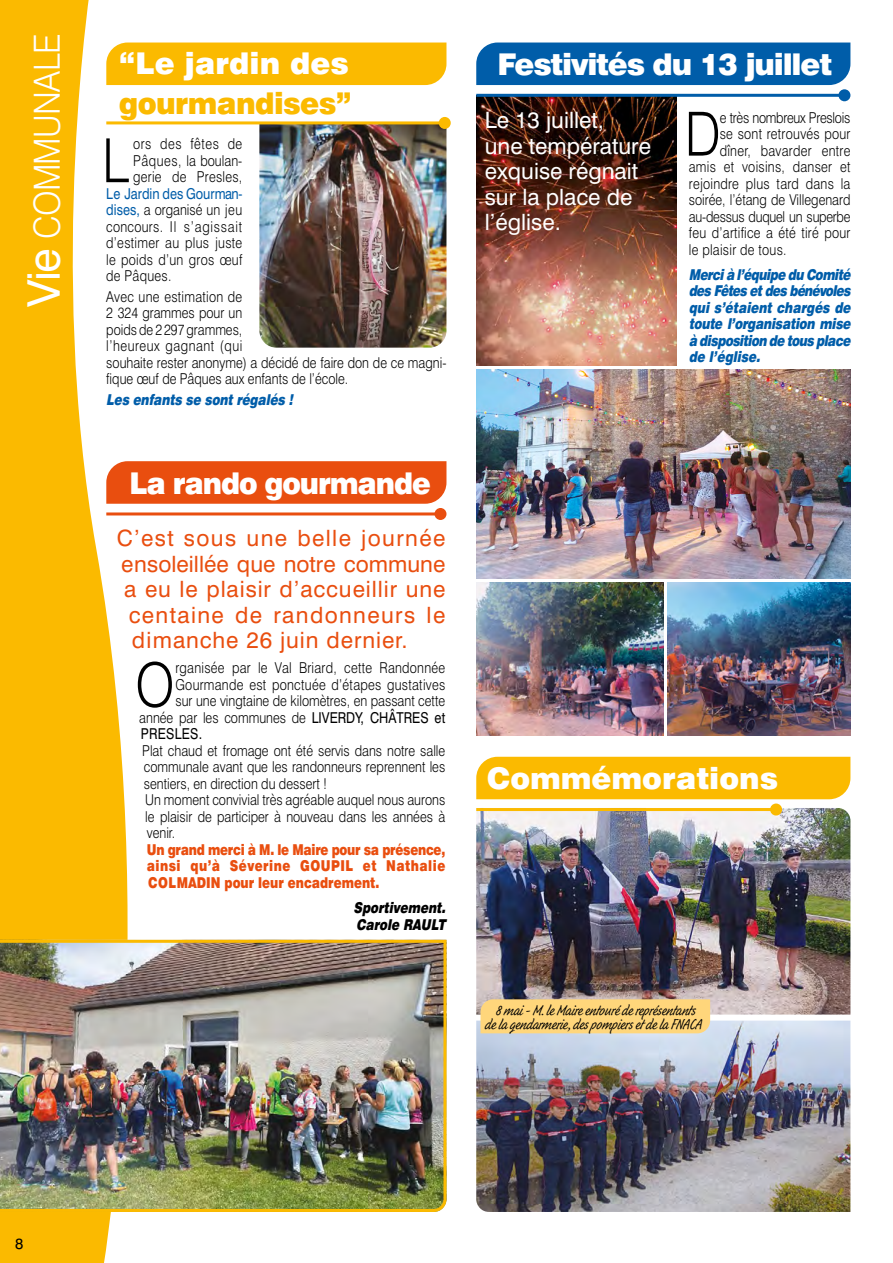
<style>
.page{position:relative;width:893px;height:1263px;background:#fff}
.page>*{position:absolute;margin:0;border:0;box-sizing:border-box;transform-origin:0 0}
.t1{font:300 60.9px "Swiss 721 BT";color:#000;scale:.85 1}
.t2{font:300 36px "Swiss 721 BT";letter-spacing:-.02em;color:#fff;scale:.94 1}
.t3{font:900 30px "Swiss 721 BT";color:#fff}
.t4{font:900 30px "Swiss 721 BT";letter-spacing:-.04em;color:#fff}
.t5{font:900 30px "Swiss 721 BT";letter-spacing:-.04em;color:#fff;scale:.94 1}
.t6{font:900 30px "Swiss 721 BT";letter-spacing:-.02em;color:#fbba00;scale:.96 1}
.t7{font:22.5px/25.5px "Swiss 721 BT";color:#fff}
.t8{font:22.5px "Swiss 721 BT";letter-spacing:.04em;color:#e94e0f}
.t9{font:22.5px "Swiss 721 BT";letter-spacing:.06em;color:#e94e0f}
.t10{font:22.5px "Swiss 721 BT";color:#e94e0f}
.t11{font:16.5px/13.5px "Schuss Hand ITC Std";color:#000;text-align:center}
.t12{font:300 15px/16.5px "Swiss 721 BT";color:#000;scale:.85 1}
.t13{font:300 15px "Swiss 721 BT";letter-spacing:.02em;color:#000;scale:.85 1}
.t14{font:italic 900 15px/16.5px "Swiss 721 BT";color:#005da9;text-align:justify;scale:.8 1}
.t15{font:900 15px/16.5px "Swiss 721 BT";letter-spacing:.02em;color:#e94e0f;text-align:justify;scale:.8 1}
.t16{font:300 15px "Swiss 721 BT";letter-spacing:-.02em;color:#000;scale:.85 1}
.t17{font:italic 900 15px/16.5px "Swiss 721 BT";color:#000;scale:.8 1}
.t18{font:15px "Swiss 721 BT";letter-spacing:.02em;color:#000;scale:.85 1}
.t19{font:15px "Swiss 721 BT";letter-spacing:.02em;color:#000}
.s1{font-weight:400;font-size:45px}
.s2{font-weight:400;color:#005da9}
.s3{font-weight:400}
</style>
<div class="page">
<img style="left:259px;top:124px;width:187px;height:224px">
<svg style="left:0;top:0;width:164px;height:1263px;fill:#fbba00"></svg>
<div style="left:106px;top:461px;width:340px;height:43px;background:#e94e0f"></div>
<img style="left:0;top:938px;width:447px;height:275px">
<hr style="left:106px;top:512px;width:334px;height:3px;background:#e94e0f">
<div style="left:434px;top:508px;width:12px;height:12px;background:#e94e0f;border-radius:50%"></div>
<div style="left:106px;top:43px;width:340px;height:42px;background:#fbba00"></div>
<hr style="left:106px;top:121px;width:339px;height:3px;background:#fbba00">
<div style="left:439px;top:117px;width:12px;height:12px;background:#fbba00;border-radius:50%"></div>
<img style="left:476px;top:97px;width:200px;height:269px">
<div style="left:476px;top:43px;width:374px;height:42px;background:#005da9"></div>
<hr style="left:476px;top:94px;width:368px;height:3px;background:#005da9">
<div style="left:838px;top:89px;width:12px;height:12px;background:#005da9;border-radius:50%"></div>
<img style="left:476px;top:370px;width:374px;height:208px">
<img style="left:476px;top:583px;width:187px;height:153px">
<img style="left:668px;top:583px;width:182px;height:153px">
<div style="left:476px;top:757px;width:374px;height:42px;background:#fbba00"></div>
<img style="left:476px;top:808px;width:374px;height:206px">
<img style="left:476px;top:1020px;width:374px;height:192px">
<hr style="left:476px;top:808px;width:300px;height:3px;background:#fbba00">
<div style="left:770px;top:803px;width:12px;height:12px;background:#fbba00;border-radius:50%"></div>
<div style="left:480px;top:999px;width:230px;height:34px;background:#ffd67b"></div>
<h2 class="t2" style="left:25px;top:306px;width:291px;rotate:-90deg"><span class="s1">Vie</span> COMMUNALE</h2>
<h3 class="t3" style="left:119px;top:45px;width:231px">“Le jardin des</h3>
<h3 class="t6" style="left:119px;top:85px;width:244px">gourmandises”</h3>
<h1 class="t1" style="left:102px;top:123px;width:33px">L</h1>
<p class="t12" style="left:133px;top:135px;width:130px;text-align:justify">ors des fêtes de Pâques, la boulan&shy;gerie de Presles,</p>
<p class="t12" style="left:106px;top:185px;width:162px;text-align:justify"><span class="s2">Le Jardin des Gourman&shy;dises,</span> a organisé un jeu concours. Il s’agissait d’estimer au plus juste le poids d’un gros œuf de Pâques.</p>
<p class="t12" style="left:106px;top:288px;width:402px">Avec une estimation de<br>2 324 grammes pour un<br>poids de 2 297 grammes,<br>l’heureux gagnant (qui<br>souhaite rester anonyme) a décidé de faire don de ce magni&shy;fique œuf de Pâques aux enfants de l’école.</p>
<p class="t14" style="left:106px;top:391px;width:239px">Les enfants se sontrégalés !</p>
<h3 class="t5" style="left:129px;top:465px;width:322px">La rando gourmande</h3>
<h3 class="t9" style="left:117px;top:525px;width:330px">C’est sous une belle journée</h3>
<h3 class="t10" style="left:121px;top:550px;width:325px">ensoleillée que notre commune</h3>
<h3 class="t8" style="left:124px;top:576px;width:323px">a eu le plaisir d’accueillir une</h3>
<h3 class="t9" style="left:129px;top:601px;width:318px">centaine de randonneurs le</h3>
<h3 class="t8" style="left:132px;top:627px;width:277px">dimanche 26 juin dernier.</h3>
<h1 class="t1" style="left:135px;top:648px;width:48px">O</h1>
<p class="t13" style="left:175px;top:659px;width:319px">rganisée par le Val Briard, cette Randonnée</p>
<p class="t13" style="left:175px;top:675px;width:319px">Gourmande est ponctuée d’étapes gustatives</p>
<p class="t12" style="left:175px;top:693px;width:319px">sur une vingtaine de kilomètres, en passant cette</p>
<p class="t12" style="left:139px;top:709px;width:362px">année par les communes de <span class="s3">LIVERDY, CHÂTRES et</span></p>
<p class="t18" style="left:141px;top:725px;width:74px">PRESLES.</p>
<p class="t12" style="left:142px;top:742px;width:358px">Plat chaud et fromage ont été servis dans notre salle communale avant que les randonneurs reprennent les sentiers, en direction du dessert !<br>Un moment convivial très agréable auquel nous aurons le plaisir de participer à nouveau dans les années à venir.</p>
<p class="t15" style="left:147px;top:841px;width:375px">Un grand merci à M. le Maire pour sa présence, ainsi qu’à Séverine GOUPIL et Nathalie COLMADIN pour leur encadrement.</p>
<p class="t17" style="left:354px;top:899px;width:120px">Sportivement.<br>Carole RAULT</p>
<h3 class="t4" style="left:497px;top:46px;width:336px">Festivités du 13 juillet</h3>
<h3 class="t7" style="left:485px;top:107px;width:168px">Le 13 juillet,<br>une température exquise régnait sur la place de l’église.</h3>
<h1 class="t1" style="left:685px;top:97px;width:44px">D</h1>
<p class="t16" style="left:720px;top:108px;width:155px">e très nombreux Preslois</p>
<p class="t13" style="left:720px;top:125px;width:155px">se sont retrouvés pour</p>
<p class="t13" style="left:720px;top:141px;width:155px">dîner, bavarder entre</p>
<p class="t13" style="left:689px;top:158px;width:192px">amis et voisins, danser et</p>
<p class="t13" style="left:689px;top:174px;width:192px">rejoindre plus tard dans la</p>
<p class="t12" style="left:689px;top:191px;width:192px">soirée, l’étang de Villegenard</p>
<p class="t16" style="left:689px;top:207px;width:192px">au-dessus duquel un superbe</p>
<p class="t13" style="left:689px;top:224px;width:192px">feu d’artifice a été tiré pour</p>
<p class="t13" style="left:689px;top:240px;width:116px">le plaisir de tous.</p>
<p class="t14" style="left:689px;top:266px;width:207px">Mercià l’équipe du Comité desFêtesetdesbénévoles qui s’étaient chargés de toute l’organisation mise à disposition de tous place de l’église.</p>
<h3 class="t3" style="left:487px;top:760px;width:293px">Commémorations</h3>
<p class="t11" style="left:485px;top:1003px;width:218px">8 mai - M. le Maire entouré de représentants<br>de la gendarmerie, des pompiers et de la FNACA</p>
<p class="t19" style="left:15px;top:1234px;width:10px">8</p>
</div>
